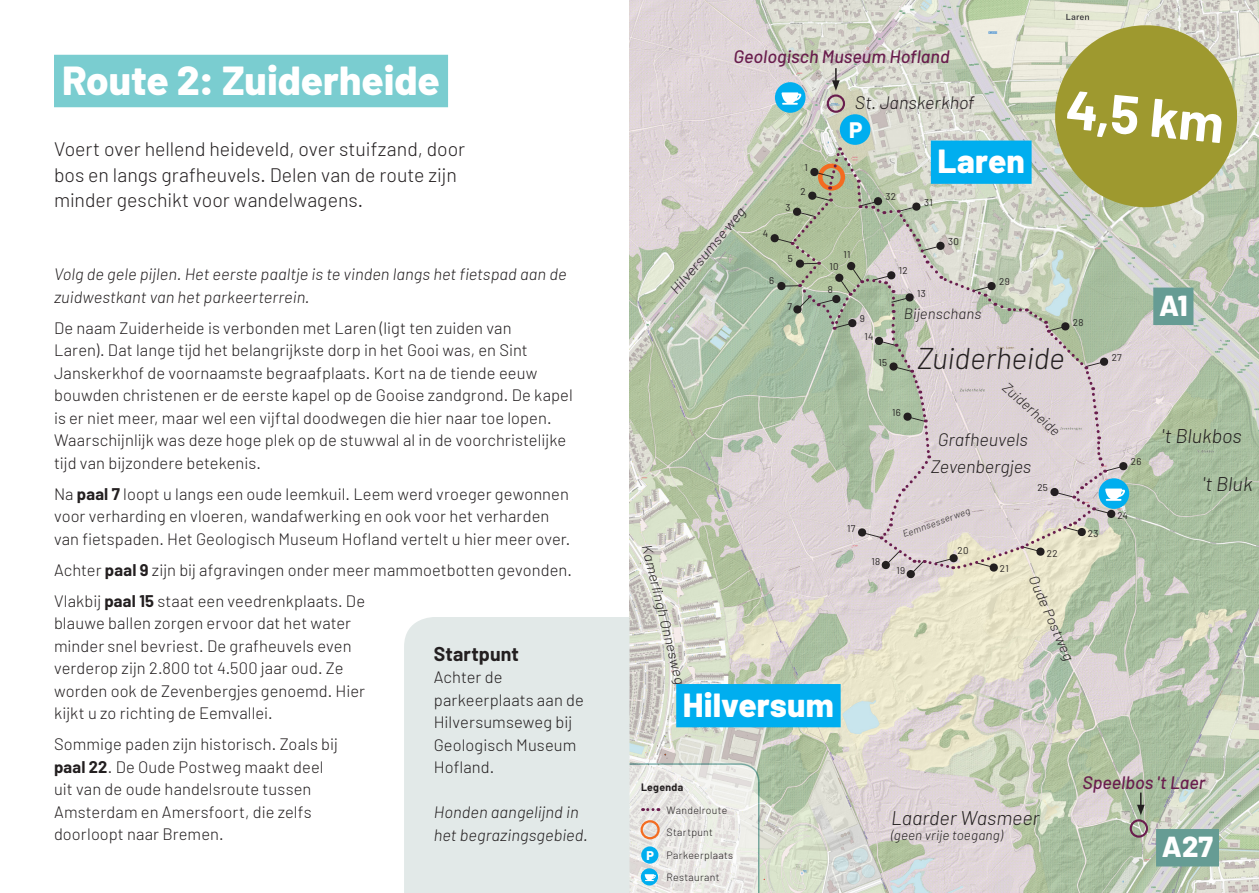
<style>
.page{position:relative;width:1259px;height:893px;background:#fff}
.page>*{position:absolute;margin:0;border:0;box-sizing:border-box;transform-origin:0 0}
.t1{font:700 54.3px "Barlow";color:#fff}
.t2{font:800 40.5px "Barlow";color:#fff}
.t3{font:800 33.45px "Barlow";letter-spacing:.005em;color:#fff}
.t4{font:italic 300 30px "Barlow";letter-spacing:-.005em;color:#231f20}
.t5{font:800 28.95px "Barlow";color:#fff}
.t6{font:800 22.35px "Barlow";color:#fff}
.t7{font:italic 300 19.8px "Barlow";color:#231f20}
.t8{font:300 19.5px/25.5px "Barlow";color:#231f20}
.t9{font:700 19.5px "Barlow";letter-spacing:.01em;color:#231f20}
.t10{font:italic 300 18px "Barlow";color:#231f20}
.Paragraph_Style_1{font:italic 500 18px "Barlow";letter-spacing:.005em;color:#691d4d}
.t11{font:300 16.5px/22.5px "Barlow";letter-spacing:.005em;color:#231f20}
.t12{font:italic 300 16.5px/22.5px "Barlow";letter-spacing:.005em;color:#231f20}
.t13{font:italic 300 15px "Barlow";letter-spacing:.01em;color:#231f20}
.t14{font:italic 300 13.95px "Barlow";color:#231f20;scale:1.07 1}
.t15{font:italic 300 13.95px "Barlow";color:#231f20}
.t16{font:italic 300 13.5px "Barlow";letter-spacing:.015em;color:#231f20}
.t17{font:800 12.6px "Barlow";color:#fff}
.t18{font:300 10.5px "Barlow";letter-spacing:.03em;color:#231f20}
.t19{font:700 10.5px "Barlow";letter-spacing:.025em;color:#231f20}
.nummering{font:9.75px "Barlow";letter-spacing:.03em;color:#231f20}
.t20{font:italic 300 9.15px "Barlow";color:#231f20;scale:1.07 1}
.s1{font-weight:700}
</style>
<div class="page">
<div style="left:54px;top:55px;width:394px;height:52px;background:#7acdd0"></div>
<img style="left:629px;top:0;width:630px;height:893px">
<div style="left:676px;top:684px;width:164px;height:43px;background:#00aeef"></div>
<div style="left:1156px;top:829px;width:63px;height:37px;background:#669c94"></div>
<div style="left:1129px;top:819px;width:19px;height:19px;border:2px solid #691d4d;border-radius:50%"></div>
<div style="left:906px;top:570px;width:9px;height:8px;background:#231f20;border-radius:4px"></div>
<svg style="left:770px;top:21px;width:471px;height:554px;background:#bec5af"></svg>
<svg style="left:629px;top:762px;width:131px;height:131px;background:#e0e4e1"></svg>
<div style="left:404px;top:617px;width:225px;height:276px;background:#e2e9e8"></div>
<svg style="left:1137px;top:793px;width:7px;height:22px"></svg>
<h1 class="t2" style="left:62px;top:55px;width:379px">Route 2: Zuiderheide</h1>
<p class="t8" style="left:54px;top:136px;width:413px">Voert over hellend heideveld, over stuifzand, door bos en langs grafheuvels. Delen van de route zijn minder geschikt voor wandelwagens.</p>
<p class="t12" style="left:54px;top:263px;width:514px">Volg de gele pijlen. Het eerste paaltje is te vinden langs het fietspad aan de zuidwestkant van het parkeerterrein.</p>
<p class="t11" style="left:54px;top:316px;width:520px">De naam Zuiderheide is verbonden met Laren (ligt ten zuiden van<br>Laren). Dat lange tijd het belangrijkste dorp in het Gooi was, en Sint Janskerkhof de voornaamste begraafplaats. Kort na de tiende eeuw bouwden christenen er de eerste kapel op de Gooise zandgrond. De kapel is er niet meer, maar wel een vijftal doodwegen die hier naar toe lopen.<br>Waarschijnlijk was deze hoge plek op de stuwwal al in de voorchristelijke tijd van bijzondere betekenis.</p>
<p class="t11" style="left:54px;top:482px;width:518px">Na <span class="s1">paal 7</span> loopt u langs een oude leemkuil. Leem werd vroeger gewonnen voor verharding en vloeren, wandafwerking en ook voor het verharden van fietspaden. Het Geologisch Museum Hofland vertelt u hier meer over.</p>
<p class="t11" style="left:54px;top:558px;width:519px">Achter <span class="s1">paal 9</span> zijn bij afgravingen onder meer mammoetbotten gevonden.</p>
<p class="t11" style="left:54px;top:589px;width:312px">Vlakbij <span class="s1">paal 15</span> staat een veedrenkplaats. De blauwe ballen zorgen ervoor dat het water minder snel bevriest. De grafheuvels even verderop zijn 2.800 tot 4.500 jaar oud. Ze worden ook de Zevenbergjes genoemd. Hier kijkt u zo richting de Eemvallei.</p>
<p class="t11" style="left:54px;top:733px;width:285px">Sommige paden zijn historisch. Zoals bij <span class="s1">paal 22</span>. De Oude Postweg maakt deel uit van de oude handelsroute tussen Amsterdam en Amersfoort, die zelfs doorloopt naar Bremen.</p>
<h2 class="t9" style="left:434px;top:642px;width:87px">Startpunt</h2>
<p class="t11" style="left:434px;top:666px;width:152px">Achter de parkeerplaats aan de<br>Hilversumseweg bij<br>Geologisch Museum<br>Hofland.</p>
<p class="t12" style="left:434px;top:801px;width:155px">Honden aangelijnd in het begrazingsgebied.</p>
<h1 class="Paragraph_Style_1" style="left:733px;top:46px;width:218px">Geologisch Museum Hofland</h1>
<h1 class="t10" style="left:855px;top:91px;width:121px">St. Janskerkhof</h1>
<h1 class="t14" style="left:666px;top:286px;width:103px;rotate:-50deg">Hilversumse weg</h1>
<p class="nummering" style="left:763px;top:228px;width:7px">4</p>
<p class="nummering" style="left:769px;top:274px;width:7px">6</p>
<p class="nummering" style="left:785px;top:201px;width:7px">3</p>
<p class="nummering" style="left:804px;top:162px;width:5px">1</p>
<p class="nummering" style="left:800px;top:185px;width:7px">2</p>
<p class="nummering" style="left:788px;top:252px;width:7px">5</p>
<p class="nummering" style="left:787px;top:300px;width:6px">7</p>
<h1 class="t6" style="left:849px;top:116px;width:15px">P</h1>
<p class="nummering" style="left:843px;top:249px;width:9px">11</p>
<p class="nummering" style="left:829px;top:261px;width:11px">10</p>
<p class="nummering" style="left:828px;top:283px;width:7px">8</p>
<p class="nummering" style="left:860px;top:313px;width:7px">9</p>
<p class="nummering" style="left:864px;top:331px;width:11px">14</p>
<p class="nummering" style="left:885px;top:191px;width:12px">32</p>
<h1 class="t3" style="left:937px;top:140px;width:89px">Laren</h1>
<p class="nummering" style="left:924px;top:196px;width:10px">31</p>
<p class="nummering" style="left:899px;top:265px;width:10px">12</p>
<p class="nummering" style="left:917px;top:287px;width:10px">13</p>
<p class="nummering" style="left:948px;top:235px;width:12px">30</p>
<p class="nummering" style="left:999px;top:276px;width:12px">29</p>
<h1 class="t13" style="left:904px;top:305px;width:79px">Bijenschans</h1>
<p class="t1" style="left:1068px;top:75px;width:160px;rotate:5deg">4,5 km</p>
<p class="nummering" style="left:1073px;top:316px;width:12px">28</p>
<h1 class="t5" style="left:1159px;top:288px;width:30px">A1</h1>
<h1 class="t14" style="left:655px;top:543px;width:135px;rotate:76deg">Kamerlingh Onnesweg</h1>
<h1 class="t3" style="left:683px;top:684px;width:153px">Hilversum</h1>
<p class="nummering" style="left:847px;top:522px;width:10px">17</p>
<p class="nummering" style="left:878px;top:356px;width:10px">15</p>
<p class="nummering" style="left:892px;top:406px;width:10px">16</p>
<h1 class="t4" style="left:917px;top:339px;width:149px">Zuiderheide</h1>
<h1 class="t15" style="left:1010px;top:379px;width:73px;rotate:41deg">Zuiderheide</h1>
<h1 class="t10" style="left:938px;top:428px;width:91px">Grafheuvels</h1>
<h1 class="t10" style="left:931px;top:455px;width:102px">Zevenbergjes</h1>
<p class="nummering" style="left:1037px;top:482px;width:12px">25</p>
<p class="nummering" style="left:871px;top:555px;width:10px">18</p>
<h1 class="t20" style="left:901px;top:529px;width:68px;rotate:-20deg">Eemnsesserweg</h1>
<p class="nummering" style="left:896px;top:565px;width:10px">19</p>
<p class="nummering" style="left:957px;top:545px;width:13px">20</p>
<p class="nummering" style="left:1000px;top:563px;width:10px">21</p>
<p class="nummering" style="left:1046px;top:547px;width:12px">22</p>
<h1 class="t14" style="left:1040px;top:572px;width:87px;rotate:66deg">Oude Postweg</h1>
<p class="nummering" style="left:1111px;top:351px;width:12px">27</p>
<p class="nummering" style="left:1088px;top:527px;width:12px">23</p>
<p class="nummering" style="left:1131px;top:456px;width:12px">26</p>
<p class="nummering" style="left:1117px;top:509px;width:12px">24</p>
<h1 class="t7" style="left:1161px;top:423px;width:81px">'t Blukbos</h1>
<h1 class="t7" style="left:1202px;top:472px;width:52px">'t Bluk</h1>
<p class="t19" style="left:641px;top:781px;width:44px">Legenda</p>
<p class="t18" style="left:666px;top:803px;width:62px">Wandelroute</p>
<p class="t18" style="left:666px;top:826px;width:48px">Startpunt</p>
<p class="t18" style="left:666px;top:848px;width:68px">Parkeerplaats</p>
<p class="t18" style="left:666px;top:871px;width:54px">Restaurant</p>
<h1 class="t17" style="left:646px;top:848px;width:9px">P</h1>
<h1 class="t7" style="left:891px;top:805px;width:150px">Laarder Wasmeer</h1>
<h1 class="t16" style="left:891px;top:826px;width:113px">(geen vrije toegang)</h1>
<p class="Paragraph_Style_1" style="left:1082px;top:771px;width:124px">Speelbos 't Laer</p>
<h1 class="t5" style="left:1161px;top:829px;width:53px">A27</h1>
</div>
